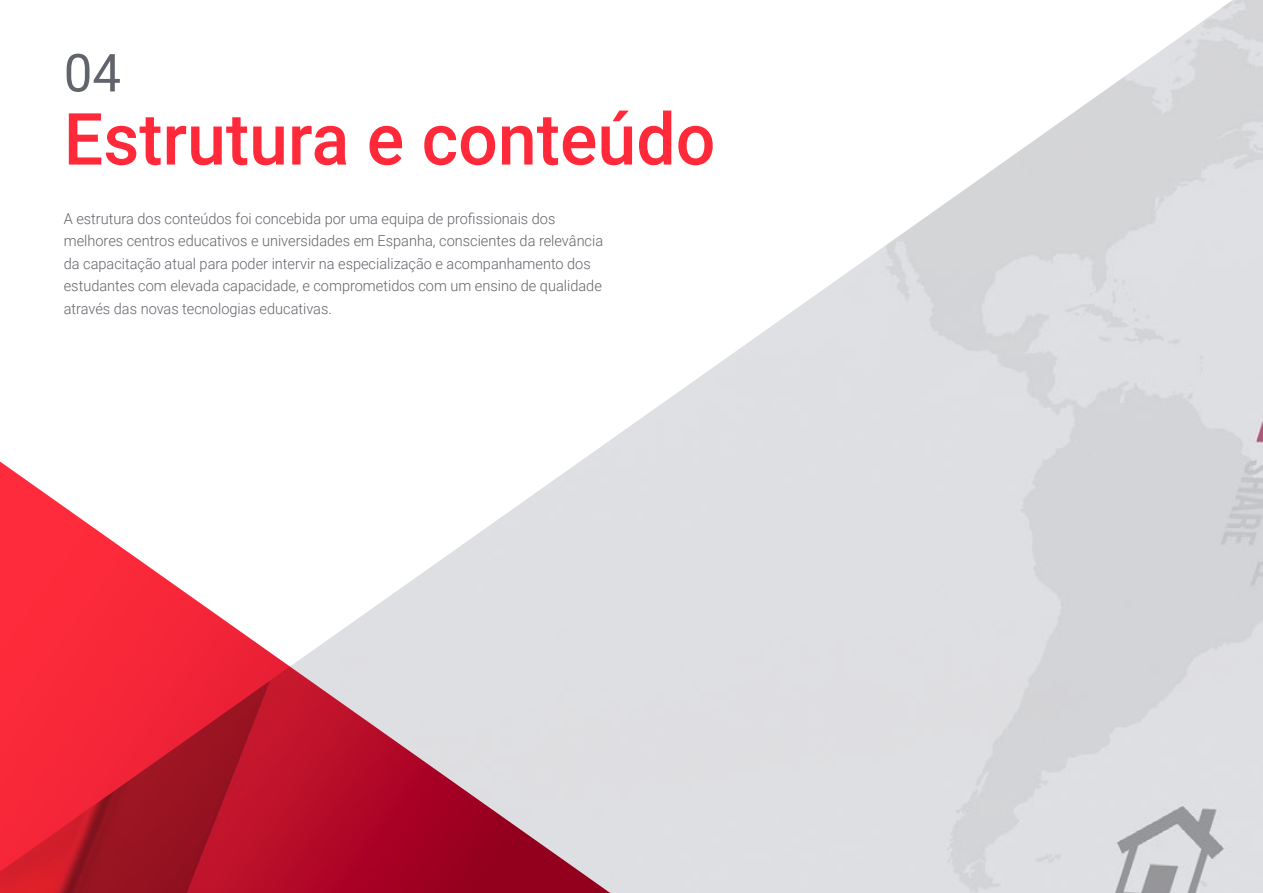
<style>
.page{position:relative;width:1263px;height:893px;background:#fff}
.page>*{position:absolute;margin:0;border:0;box-sizing:border-box;transform-origin:0 0}
.t1{font:500 72px "Roboto";color:#ff293a}
.t2{font:52.5px "Roboto";color:#61646a}
.t3{font:300 15px/22.5px "Roboto";color:#61646a}
</style>
<div class="page">
<img style="left:602px;top:0;width:661px;height:893px">
<svg style="left:0;top:446px;width:640px;height:447px"></svg>
<h2 class="t2" style="left:64px;top:36px;width:59px">04</h2>
<h1 class="t1" style="left:64px;top:89px;width:653px">Estrutura e conteúdo</h1>
<p class="t3" style="left:64px;top:207px;width:541px">A estrutura dos conteúdos foi concebida por uma equipa de profissionais dos melhores centros educativos e universidades em Espanha, conscientes da relevância da capacitação atual para poder intervir na especialização e acompanhamento dos estudantes com elevada capacidade, e comprometidos com um ensino de qualidade através das novas tecnologias educativas.</p>
</div>
